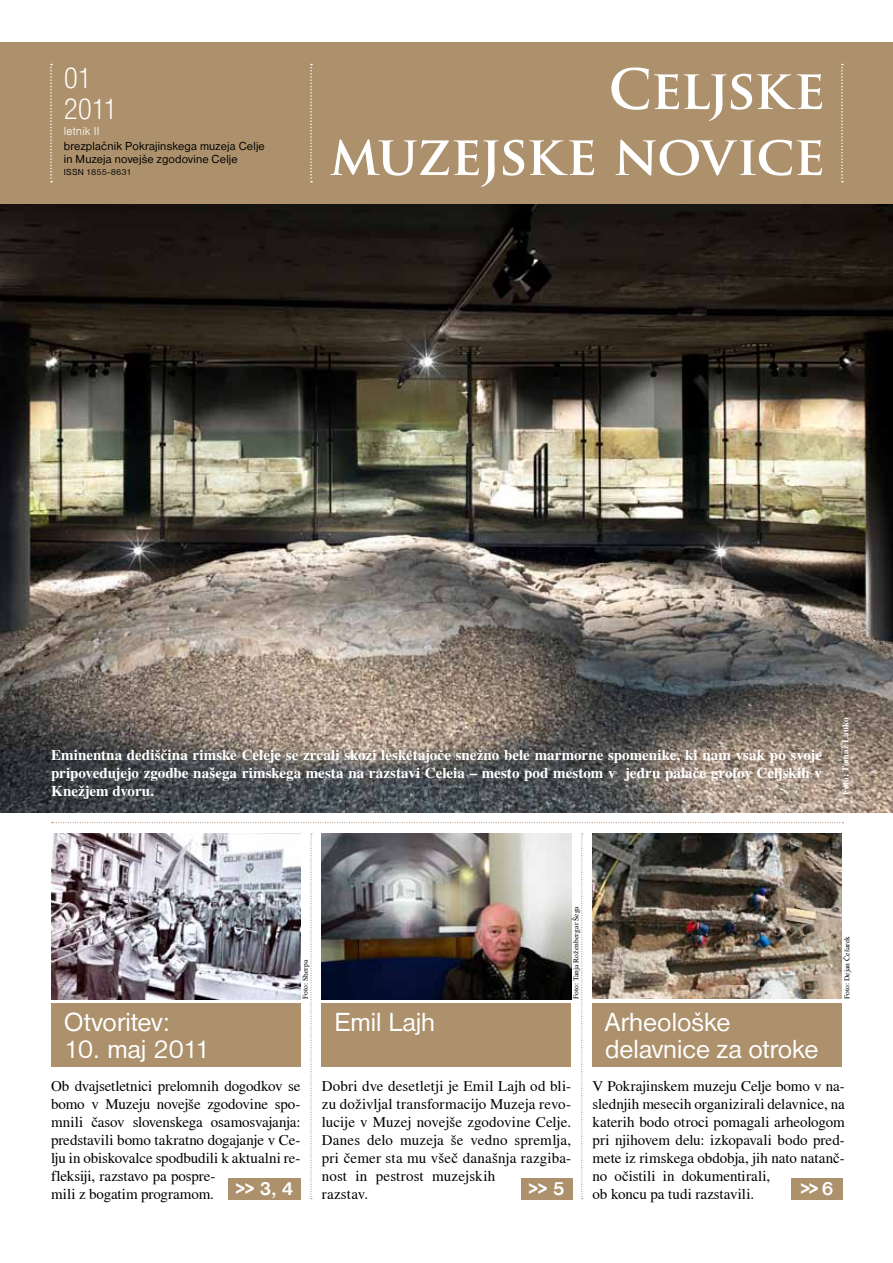
<style>
.page{position:relative;width:893px;height:1263px;background:#fff}
.page>*{position:absolute;margin:0;border:0;box-sizing:border-box;transform-origin:0 0}
.t1{font:700 54px/66px "Trajan Pro";letter-spacing:-.03em;color:#fff;text-align:right}
.t2{font:30px/30.5px "Nimbus San D Ligh Cond";letter-spacing:-.03em;color:#fff}
.t3{font:27px/27px "Nimbus San D";color:#fff}
.t4{font:27px "Nimbus San D";letter-spacing:-.03em;color:#fff}
.t5{font:700 19.5px "Nimbus San D";color:#fff}
.t6{font:15px/18px "Nimbus Rom No 9 L";color:#000}
.t7{font:500 15px/18px "Nimbus Rom No 9 L";color:#fff;text-align:justify}
.t8{font:12px/13.5px "Nimbus San D";letter-spacing:.015em;color:#000}
.t9{font:12px "Nimbus San D Ligh";letter-spacing:.01em;color:#fff}
.t10{font:500 9px "Nimbus Rom No 9 L";letter-spacing:.015em;color:#fff}
.t11{font:9px "Nimbus San D";letter-spacing:.02em;color:#000}
.t12{font:7.5px "Nimbus Rom No 9 L";letter-spacing:.015em;color:#000}
</style>
<div class="page">
<div style="left:592px;top:1003px;width:250px;height:64px;background:#ad916c"></div>
<div style="left:322px;top:1003px;width:249px;height:64px;background:#ad916c"></div>
<div style="left:51px;top:1003px;width:250px;height:64px;background:#ad916c"></div>
<img style="left:0;top:204px;width:893px;height:608px">
<img style="left:322px;top:833px;width:249px;height:166px">
<img style="left:51px;top:833px;width:250px;height:166px">
<img style="left:592px;top:833px;width:250px;height:166px">
<div style="left:0;top:43px;width:893px;height:161px;background:#ad916c"></div>
<svg style="left:310px;top:833px;width:2px;height:366px"></svg>
<svg style="left:581px;top:833px;width:2px;height:366px"></svg>
<div style="left:228px;top:1178px;width:73px;height:21px;background:#ad916c"></div>
<div style="left:791px;top:1178px;width:51px;height:21px;background:#ad916c"></div>
<div style="left:521px;top:1178px;width:51px;height:21px;background:#ad916c"></div>
<svg style="left:50px;top:64px;width:2px;height:118px"></svg>
<svg style="left:310px;top:64px;width:2px;height:118px"></svg>
<svg style="left:841px;top:64px;width:2px;height:118px"></svg>
<svg style="left:52px;top:822px;width:791px;height:1px"></svg>
<h2 class="t2" style="left:64px;top:64px;width:55px">01<br>2011</h2>
<h1 class="t1" style="left:330px;top:57px;width:497px">CELJSKE<br>MUZEJSKE NOVICE</h1>
<p class="t9" style="left:64px;top:124px;width:37px">letnik II</p>
<p class="t8" style="left:64px;top:139px;width:203px">brezplačnik Pokrajinskega muzeja Celje in Muzeja novejše zgodovine Celje</p>
<p class="t11" style="left:64px;top:167px;width:70px">ISSN 1855-8631</p>
<p class="t7" style="left:51px;top:745px;width:773px">Eminentna dediščina rimske Celeje se zrcali skozi lesketajoče snežno bele marmorne spomenike, ki nam vsak po svoje pripovedujejo zgodbe našega rimskega mesta na razstavi Celeia – mesto pod mestom v jedru palače grofov Celjskih v Knežjem dvoru.</p>
<p class="t10" style="left:840px;top:795px;width:79px;rotate:-90deg">Foto: Tomaž Lauko</p>
<h3 class="t3" style="left:64px;top:1009px;width:108px">Otvoritev:</h3>
<h3 class="t4" style="left:64px;top:1034px;width:148px">10. maj 2011</h3>
<p class="t12" style="left:301px;top:999px;width:41px;rotate:-90deg">Foto: Sherpa</p>
<p class="t12" style="left:572px;top:999px;width:94px;rotate:-90deg">Foto: Tanja Roženbergar Šega</p>
<h3 class="t3" style="left:334px;top:1009px;width:102px">Emil Lajh</h3>
<h3 class="t3" style="left:605px;top:1009px;width:215px">Arheološke delavnice za otroke</h3>
<p class="t12" style="left:842px;top:999px;width:65px;rotate:-90deg">Foto: Dejan Češarek</p>
<p class="t6" style="left:51px;top:1077px;width:251px">Ob dvajsetletnici prelomnih dogodkov se bomo v Muzeju novejše zgodovine spo&shy;mnili časov slovenskega osamosvajanja: predstavili bomo takratno dogajanje v Ce&shy;lju in obiskovalce spodbudili k aktualni re&shy;fleksiji, razstavo pa pospre-<br>mili z bogatim programom.</p>
<p class="t6" style="left:593px;top:1077px;width:254px">V Pokrajinskem muzeju Celje bomo v na&shy;slednjih mesecih organizirali delavnice, na katerih bodo otroci pomagali arheologom pri njihovem delu: izkopavali bodo pred&shy;mete iz rimskega obdobja, jih nato natanč&shy;no očistili in dokumentirali,<br>ob koncu pa tudi razstavili.</p>
<p class="t6" style="left:322px;top:1077px;width:251px">Dobri dve desetletji je Emil Lajh od bli&shy;zu doživljal transformacijo Muzeja revo&shy;lucije v Muzej novejše zgodovine Celje.<br>Danes delo muzeja še vedno spremlja, pri čemer sta mu všeč današnja razgiba&shy;nost in pestrost muzejskih<br>razstav.</p>
<h3 class="t5" style="left:235px;top:1177px;width:59px">&gt;&gt; 3, 4</h3>
<h3 class="t5" style="left:528px;top:1177px;width:38px">&gt;&gt; 5</h3>
<h3 class="t5" style="left:800px;top:1177px;width:35px">&gt;&gt; 6</h3>
</div>
